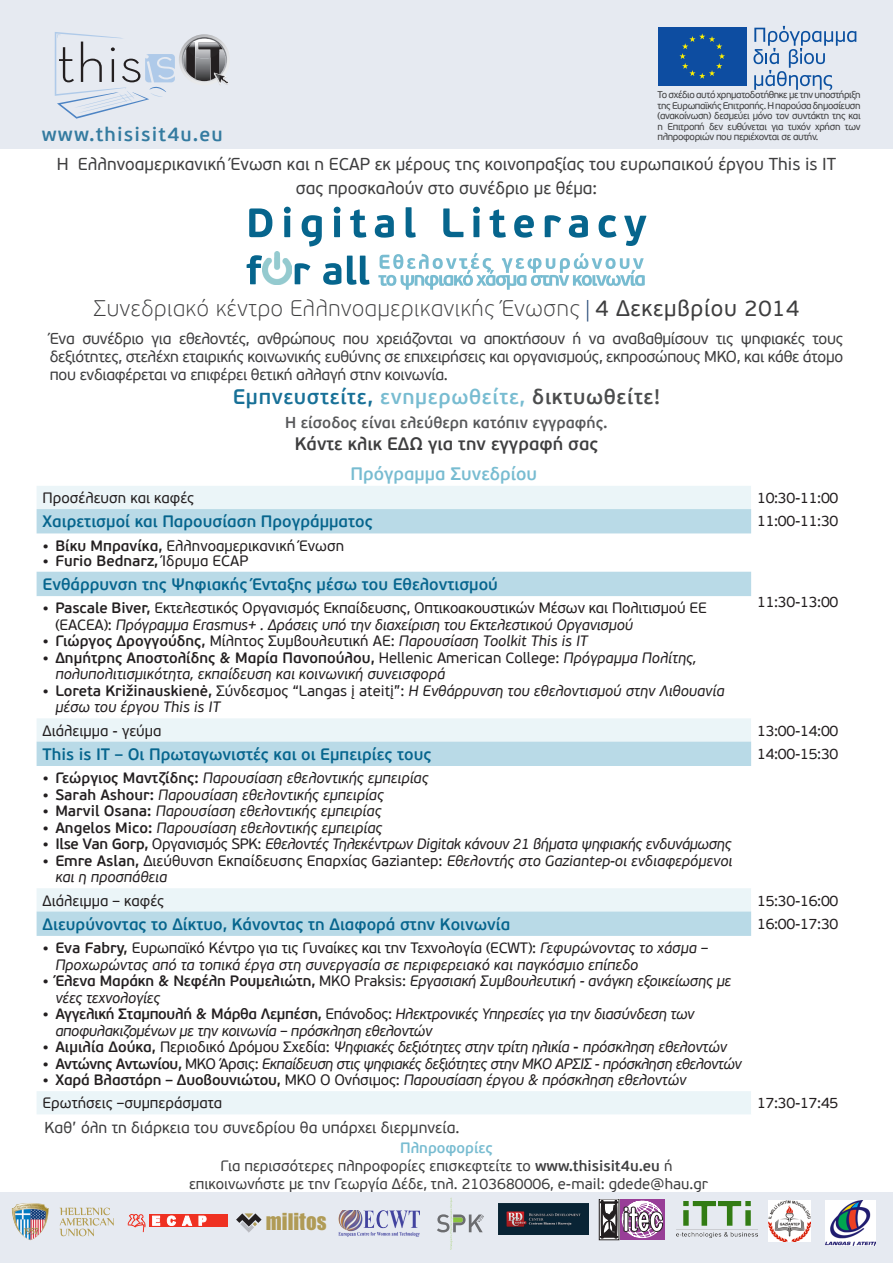
<style>
.page{position:relative;width:893px;height:1263px;background:#fff}
.page>*{position:absolute;margin:0;border:0;box-sizing:border-box;transform-origin:0 0}
.t1{font:100 22.5px "PF Beau Sans Pro";letter-spacing:.03em;color:#3e3e3f}
.t2{font:900 22.2px "PF Fusion Sans";color:#b09b56}
.t3{font:600 21px "PF Beau Sans Pro";letter-spacing:.03em;color:#177097}
.t4{font:600 19.5px "PF Beau Sans Pro";letter-spacing:.06em;color:#347ba0}
.t5{font:600 18px "PF Beau Sans Pro";color:#3e3e3f}
.t6{font:600 18px "PF Beau Sans Pro";color:#78bcd1}
.t7{font:17.25px/24px "PF Beau Sans Pro";color:#3e3e3f;text-align:center}
.t8{font:600 16.5px "PF Beau Sans Pro";color:#06658d}
.t9{font:15.75px/18px "PF Beau Sans Pro";letter-spacing:-.02em;color:#3e3e3f;text-align:justify}
.t10{font:15.75px "PF Beau Sans Pro";color:#3e3e3f}
.t11{font:600 15.75px "PF Beau Sans Pro";color:#57585a}
.t12{font:italic 15px/16.5px "PF Beau Sans Pro";color:#231f20}
.t13{font:15px/16.5px "PF Beau Sans Pro";letter-spacing:-.01em;color:#231f20}
.t14{font:italic 15px/16.5px "PF Beau Sans Pro";letter-spacing:-.02em;color:#231f20}
.t15{font:15px/18px "PF Beau Sans Pro";color:#3e3e3f;text-align:center}
.t16{font:italic 15px "PF Beau Sans Pro";letter-spacing:-.03em;color:#231f20}
.t17{font:600 15px "PF Beau Sans Pro";color:#231f20}
.t18{font:9.75px/10.5px "PF Beau Sans Pro";letter-spacing:-.04em;color:#3e3e3f;text-align:justify}
.s1{font-weight:400}
.s2{color:#78bcd1}
.s3{color:#4b4c4d}
.s4{font-weight:600}
.s5{font-style:italic}
.s6{font-weight:600;font-style:normal}
.s7{font-style:normal}
.s8{font-weight:600;color:#78bcd1}
</style>
<div class="page">
<svg style="left:378px;top:253px;width:267px;height:37px"></svg>
<svg style="left:247px;top:255px;width:122px;height:30px"></svg>
<svg style="left:249px;top:207px;width:397px;height:40px"></svg>
<img style="left:262px;top:251px;width:30px;height:33px">
<div style="left:0;top:0;width:893px;height:149px;background:#e6eaf1"></div>
<svg style="left:55px;top:32px;width:174px;height:87px"></svg>
<svg style="left:37px;top:486px;width:714px;height:628px"></svg>
<svg style="left:37px;top:509px;width:714px;height:427px"></svg>
<div style="left:0;top:1192px;width:893px;height:71px;background:#e6eaf1"></div>
<img style="left:676px;top:1202px;width:81px;height:35px">
<img style="left:769px;top:1201px;width:41px;height:40px">
<img style="left:499px;top:1203px;width:89px;height:32px">
<div style="left:620px;top:1199px;width:44px;height:41px;background:#983e97"></div>
<svg style="left:599px;top:1199px;width:20px;height:41px"></svg>
<svg style="left:600px;top:1200px;width:63px;height:38px"></svg>
<svg style="left:236px;top:1213px;width:26px;height:19px"></svg>
<svg style="left:437px;top:1198px;width:47px;height:51px"></svg>
<img style="left:339px;top:1210px;width:80px;height:26px">
<img style="left:825px;top:1200px;width:50px;height:45px">
<svg style="left:128px;top:1214px;width:18px;height:18px"></svg>
<div style="left:149px;top:1214px;width:79px;height:13px;background:#ef3122"></div>
<svg style="left:152px;top:1216px;width:8px;height:10px"></svg>
<svg style="left:167px;top:1215px;width:9px;height:11px"></svg>
<svg style="left:182px;top:1216px;width:10px;height:10px"></svg>
<svg style="left:199px;top:1216px;width:7px;height:10px"></svg>
<img style="left:12px;top:1203px;width:17px;height:36px">
<svg style="left:59px;top:1207px;width:55px;height:29px"></svg>
<div style="left:658px;top:27px;width:88px;height:59px;background:#0d4da1"></div>
<svg style="left:679px;top:33px;width:46px;height:46px"></svg>
<svg style="left:753px;top:26px;width:103px;height:64px"></svg>
<svg style="left:587px;top:300px;width:1px;height:21px"></svg>
<p class="t18" style="left:658px;top:90px;width:205px">Το σχέδιο αυτό χρηματοδοτήθηκε με την υποστήριξη της Ευρωπαϊκής Επιτροπής. Η παρούσα δημοσίευση (ανακοίνωση) δεσμεύει μόνο τον συντάκτη της και η Επιτροπή δεν ευθύνεται για τυχόν χρήση των</p>
<h3 class="t4" style="left:42px;top:123px;width:182px">www.thisisit4u.eu</h3>
<p class="t18" style="left:658px;top:132px;width:162px">πληροφοριών που περιέχονται σε αυτήν.</p>
<p class="t7" style="left:57px;top:153px;width:781px">H Ελληνοαμερικανική Ένωση και η ECAP εκ μέρους της κοινοπραξίας του ευρωπαικού έργου This is IT σας προσκαλούν στο συνέδριο με θέμα:</p>
<h1 class="t1" style="left:93px;top:296px;width:707px">Συνεδριακό κέντρο Ελληνοαμερικανικής Ένωσης <span class="s1">4 Δεκεμβρίου 2014</span></h1>
<p class="t9" style="left:50px;top:330px;width:795px">Ένα συνέδριο για εθελοντές, ανθρώπους που χρειάζονται να αποκτήσουν ή να αναβαθμίσουν τις ψηφιακές τους δεξιότητες, στελέχη εταιρικής κοινωνικής ευθύνης σε επιχειρήσεις και οργανισμούς, εκπροσώπους ΜΚΟ, και κάθε άτομο που ενδιαφέρεται να επιφέρει θετική αλλαγή στην κοινωνία.</p>
<h3 class="t3" style="left:233px;top:384px;width:429px">Εμπνευστείτε, <span class="s2">ενημερωθείτε,</span> <span class="s3">δικτυωθείτε!</span></h3>
<p class="t11" style="left:285px;top:413px;width:324px">Η είσοδος είναι ελεύθερη κατόπιν εγγραφής.</p>
<p class="t5" style="left:295px;top:433px;width:305px">Κάντε κλικ ΕΔΩ για την εγγραφή σας</p>
<p class="t6" style="left:350px;top:463px;width:188px">Πρόγραμμα Συνεδρίου</p>
<p class="t13" style="left:43px;top:490px;width:153px">Προσέλευση και καφές</p>
<p class="t13" style="left:757px;top:490px;width:83px">10:30-11:00</p>
<p class="t8" style="left:43px;top:512px;width:332px">Χαιρετισμοί και Παρουσίαση Προγράμματος</p>
<p class="t13" style="left:757px;top:513px;width:83px">11:00-11:30</p>
<p class="t13" style="left:43px;top:538px;width:303px"><span class="s4">• Βίκυ Μπρανίκα,</span> Ελληνοαμερικανική Ένωση</p>
<p class="t17" style="left:43px;top:552px;width:208px">• Furio Bednarz, <span class="s1">Ίδρυμα ECAP</span></p>
<p class="t8" style="left:43px;top:574px;width:457px">Ενθάρρυνση της Ψηφιακής Ένταξης μέσω του Εθελοντισμού</p>
<p class="t13" style="left:757px;top:594px;width:83px">11:30-13:00</p>
<p class="t13" style="left:55px;top:600px;width:653px;text-indent:-13px"><span class="s4">• Pascale Biver,</span> Εκτελεστικός Οργανισμός Εκπαίδευσης, Οπτικοακουστικών Μέσων και Πολιτισμού EE (EACEA): <span class="s5">Πρόγραμμα Erasmus+ . Δράσεις υπό την διαχείριση του Εκτελεστικού Οργανισμού</span></p>
<p class="t12" style="left:43px;top:633px;width:547px"><span class="s6">• Γιώργος Δρογγούδης,</span> <span class="s7">Μίλητος Συμβουλευτική ΑΕ:</span> Παρουσίαση Toolkit This is IT</p>
<p class="t12" style="left:55px;top:650px;width:643px;text-indent:-13px"><span class="s6">• Δημήτρης Αποστολίδης &amp; Μαρία Πανοπούλου,</span> <span class="s7">Hellenic American College:</span> Πρόγραμμα Πολίτης, πολυπολιτισμικότητα, εκπαίδευση και κοινωνική συνεισφορά</p>
<p class="t12" style="left:55px;top:683px;width:671px;text-indent:-13px"><span class="s6">• Loreta Križinauskienė,</span> <span class="s7">Σύνδεσμος “Langas į ateitį”:</span> Η Ενθάρρυνση του εθελοντισμού στην Λιθουανία μέσω του έργου This is IT</p>
<p class="t13" style="left:43px;top:722px;width:121px">Διάλειμμα - γεύμα</p>
<p class="t13" style="left:757px;top:722px;width:83px">13:00-14:00</p>
<p class="t8" style="left:43px;top:744px;width:390px">This is IT – Οι Πρωταγωνιστές και οι Εμπειρίες τους</p>
<p class="t13" style="left:757px;top:746px;width:83px">14:00-15:30</p>
<p class="t12" style="left:43px;top:770px;width:387px"><span class="s6">• Γεώργιος Μαντζίδης:</span> Παρουσίαση εθελοντικής εμπειρίας</p>
<p class="t12" style="left:43px;top:787px;width:343px"><span class="s6">• Sarah Ashour:</span> Παρουσίαση εθελοντικής εμπειρίας</p>
<p class="t12" style="left:43px;top:803px;width:340px"><span class="s6">• Marvil Osana:</span> Παρουσίαση εθελοντικής εμπειρίας</p>
<p class="t12" style="left:43px;top:820px;width:341px"><span class="s6">• Angelos Mico:</span> Παρουσίαση εθελοντικής εμπειρίας</p>
<p class="t14" style="left:43px;top:836px;width:690px"><span class="s6">• Ilse Van Gorp,</span> <span class="s7">Οργανισμός SPK:</span> Εθελοντές Τηλεκέντρων Digitak κάνουν 21 βήματα ψηφιακής ενδυνάμωσης</p>
<p class="t12" style="left:55px;top:853px;width:679px;text-indent:-13px"><span class="s6">• Emre Aslan,</span> <span class="s7">Διεύθυνση Εκπαίδευσης Επαρχίας Gaziantep:</span> Εθελοντής στο Gaziantep-οι ενδιαφερόμενοι και η προσπάθεια</p>
<p class="t13" style="left:43px;top:892px;width:123px">Διάλειμμα – καφές</p>
<p class="t13" style="left:757px;top:892px;width:83px">15:30-16:00</p>
<p class="t8" style="left:43px;top:914px;width:469px">Διευρύνοντας το Δίκτυο, Κάνοντας τη Διαφορά στην Κοινωνία</p>
<p class="t13" style="left:757px;top:916px;width:83px">16:00-17:30</p>
<p class="t12" style="left:55px;top:940px;width:654px;text-indent:-13px"><span class="s6">• Eva Fabry,</span> <span class="s7">Ευρωπαϊκό Κέντρο για τις Γυναίκες και την Τεχνολογία (ECWT):</span> Γεφυρώνοντας το χάσμα –<br>Προχωρώντας από τα τοπικά έργα στη συνεργασία σε περιφερειακό και παγκόσμιο επίπεδο</p>
<p class="t12" style="left:55px;top:973px;width:677px;text-indent:-13px"><span class="s6">• Έλενα Μαράκη &amp; Νεφέλη Ρουμελιώτη,</span> <span class="s7">ΜΚΟ Praksis:</span> Εργασιακή Συμβουλευτική - ανάγκη εξοικείωσης με νέες τεχνολογίες</p>
<p class="t14" style="left:55px;top:1006px;width:641px;text-indent:-13px"><span class="s6">• Αγγελική Σταμπουλή &amp; Μάρθα Λεμπέση,</span> <span class="s7">Επάνοδος:</span> Ηλεκτρονικές Υπηρεσίες για την διασύνδεση των αποφυλακιζομένων με την κοινωνία – πρόσκληση εθελοντών</p>
<p class="t14" style="left:43px;top:1039px;width:686px"><span class="s6">• Αιμιλία Δούκα,</span> <span class="s7">Περιοδικό Δρόμου Σχεδία:</span> Ψηφιακές δεξιότητες στην τρίτη ηλικία <span class="s6">-</span> πρόσκληση εθελοντών</p>
<p class="t16" style="left:43px;top:1055px;width:701px"><span class="s6">• Αντώνης Αντωνίου,</span> <span class="s7">ΜΚΟ Άρσις:</span> Εκπαίδευση στις ψηφιακές δεξιότητες στην ΜΚΟ ΑΡΣΙΣ - πρόσκληση εθελοντών</p>
<p class="t13" style="left:43px;top:1069px;width:645px;line-height:23.2px"><span class="s4">• Χαρά Βλαστάρη – Δυοβουνιώτου,</span> ΜΚΟ Ο Ονήσιμος: <span class="s5">Παρουσίαση έργου &amp; πρόσκληση εθελοντών<br></span>Ερωτήσεις –συμπεράσματα</p>
<p class="t13" style="left:757px;top:1095px;width:83px">17:30-17:45</p>
<p class="t10" style="left:45px;top:1118px;width:416px">Καθ’ όλη τη διάρκεια του συνεδρίου θα υπάρχει διερμηνεία.</p>
<p class="t15" style="left:189px;top:1139px;width:520px"><span class="s8">Πληροφορίες<br></span>Για περισσότερες πληροφορίες επισκεφτείτε το <span class="s4">www.thisisit4u.eu</span> ή επικοινωνήστε με την Γεωργία Δέδε, τηλ. 2103680006, e-mail: gdede@hau.gr</p>
<h2 class="t2" style="left:266px;top:1207px;width:62px">militos</h2>
</div>
